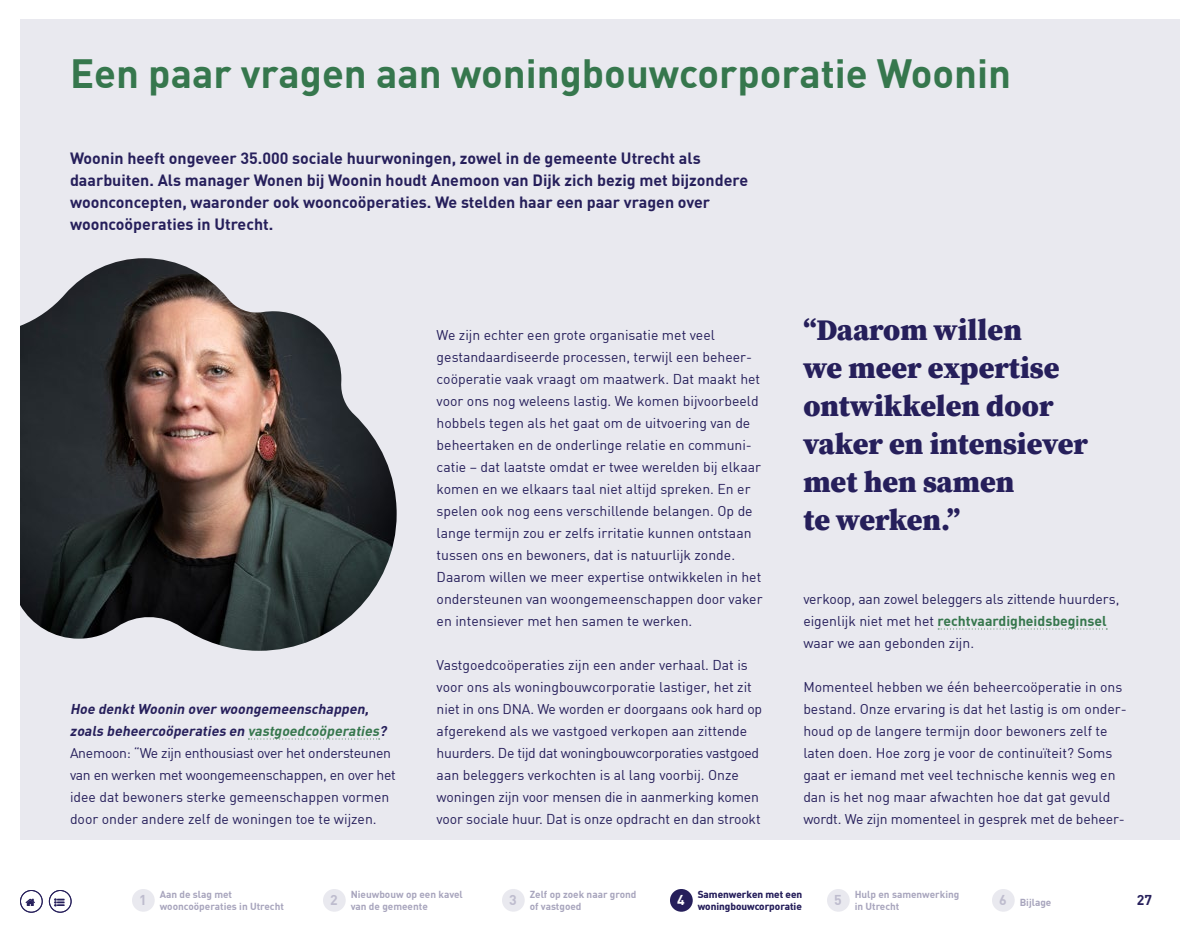
<style>
.page{position:relative;width:1200px;height:940px;background:#fff}
.page>*{position:absolute;margin:0;border:0;box-sizing:border-box;transform-origin:0 0}
.t1{font:700 40px "DINTU";color:#36774d}
.t2{font:900 30px/38px "Source Serif Pro";color:#261f5b}
.t3{font:700 16px/22px "DINTU";color:#261f5b}
.t4{font:14px/22px "DINTU";color:#261f5b}
.t5{font:14px/22px "DINTU";letter-spacing:-.02em;color:#261f5b}
.t6{font:700 14px "DINTU";color:#bebcce}
.t7{font:700 14px "DINTU";color:#261f5b}
.t8{font:700 14px "DINTU";color:#fff}
.t9{font:700 10px/12px "DINTU";color:#a8a5bd}
.t10{font:700 10px/12px "DINTU";color:#261f5b}
.s1{font-weight:700;font-style:italic}
.s2{font-weight:700;font-style:italic;color:#36774d}
.s3{font-weight:700;color:#36774d}
</style>
<div class="page">
<div style="left:20px;top:19px;width:1160px;height:821px;background:#e9e9ef"></div>
<svg style="left:248px;top:738px;width:132px;height:2px"></svg>
<svg style="left:938px;top:628px;width:169px;height:2px"></svg>
<img style="left:20px;top:258px;width:377px;height:393px">
<div style="left:132px;top:889px;width:23px;height:23px;background:#e9e9ef;border-radius:50%"></div>
<div style="left:323px;top:889px;width:23px;height:23px;background:#e9e9ef;border-radius:50%"></div>
<div style="left:827px;top:889px;width:23px;height:23px;background:#e9e9ef;border-radius:50%"></div>
<div style="left:502px;top:889px;width:23px;height:23px;background:#e9e9ef;border-radius:50%"></div>
<div style="left:992px;top:889px;width:23px;height:23px;background:#e9e9ef;border-radius:50%"></div>
<div style="left:670px;top:889px;width:23px;height:23px;background:#261f5b;border-radius:50%"></div>
<div style="left:20px;top:890px;width:23px;height:23px;border:1px solid #261f5b;border-radius:50%"></div>
<div style="left:49px;top:890px;width:23px;height:23px;border:1px solid #261f5b;border-radius:50%"></div>
<h1 class="t1" style="left:70px;top:48px;width:943px">Een paar vragen aan woningbouwcorporatie Woonin</h1>
<p class="t3" style="left:70px;top:147px;width:680px">Woonin heeft ongeveer 35.000 sociale huurwoningen, zowel in de gemeente Utrecht als daarbuiten. Als manager Wonen bij Woonin houdt Anemoon van Dijk zich bezig met bijzondere woonconcepten, waaronder ook wooncoöperaties. We stelden haar een paar vragen over wooncoöperaties in Utrecht.</p>
<p class="t5" style="left:70px;top:698px;width:327px"><span class="s1">Hoe denktWoonin over woongemeenschappen, zoals beheercoöperaties en</span> <span class="s2">vastgoedcoöperaties</span><span class="s1">?<br></span>Anemoon: “We zijn enthousiast over het ondersteunen van en werken met woongemeenschappen, en over het idee dat bewoners sterke gemeenschappen vormen door onder andere zelf de woningen toe te wijzen.</p>
<p class="t4" style="left:437px;top:324px;width:327px">We zijn echter een grote organisatie met veel gestandaardiseerde processen, terwijl een beheer&shy;coöperatie vaak vraagt om maatwerk. Dat maakt het voor ons nog weleens lastig. We komen bijvoorbeeld hobbels tegen als het gaat om de uitvoering van de beheertaken en de onderlinge relatie en communi&shy;catie – dat laatste omdat er twee werelden bij elkaar komen en we elkaars taal niet altijd spreken. En er spelen ook nog eens verschillende belangen. Op de lange termijn zou er zelfs irritatie kunnen ontstaan tussen ons en bewoners, dat is natuurlijk zonde.<br>Daarom willen we meer expertise ontwikkelen in het ondersteunen van woongemeenschappen door vaker en intensiever met hen samen te werken.</p>
<p class="t4" style="left:437px;top:654px;width:327px">Vastgoedcoöperaties zijn een ander verhaal. Dat is voor ons als woningbouwcorporatie lastiger, het zit niet in ons DNA. We worden er doorgaans ook hard op afgerekend als we vastgoed verkopen aan zittende huurders. De tijd dat woningbouwcorporaties vastgoed aan beleggers verkochten is al lang voorbij. Onze woningen zijn voor mensen die in aanmerking komen voor sociale huur. Dat is onze opdracht en dan strookt</p>
<h2 class="t2" style="left:803px;top:310px;width:286px">“Daarom willen<br>we meer expertise ontwikkelen door vaker en intensiever met hen samen<br>te werken.”</h2>
<p class="t4" style="left:803px;top:588px;width:318px">verkoop, aan zowel beleggers als zittende huurders, eigenlijk niet met het <span class="s3">rechtvaardigheidsbeginsel </span>waar we aan gebonden zijn.</p>
<p class="t4" style="left:803px;top:676px;width:325px">Momenteel hebben we één beheercoöperatie in ons bestand. Onze ervaring is dat het lastig is om onder&shy;houd op de langere termijn door bewoners zelf te laten doen. Hoe zorg je voor de continuïteit? Soms gaat er iemand met veel technische kennis weg en dan is het nog maar afwachten hoe dat gat gevuld wordt. We zijn momenteel in gesprek met de beheer-</p>
<p class="t6" style="left:509px;top:891px;width:9px">3</p>
<p class="t9" style="left:530px;top:888px;width:108px">Zelf op zoek naar grond of vastgoed</p>
<p class="t6" style="left:999px;top:891px;width:9px">6</p>
<p class="t10" style="left:698px;top:888px;width:106px">Samenwerken met een woningbouwcorporatie</p>
<p class="t6" style="left:139px;top:891px;width:9px">1</p>
<p class="t9" style="left:160px;top:888px;width:126px">Aan de slag met wooncoöperaties in Utrecht</p>
<p class="t6" style="left:330px;top:891px;width:9px">2</p>
<p class="t9" style="left:351px;top:888px;width:114px">Nieuwbouw op een kavel van de gemeente</p>
<p class="t6" style="left:834px;top:891px;width:9px">5</p>
<p class="t9" style="left:855px;top:888px;width:106px">Hulp en samenwerking in Utrecht</p>
<p class="t8" style="left:677px;top:891px;width:9px">4</p>
<p class="t9" style="left:1020px;top:896px;width:33px">Bijlage</p>
<p class="t7" style="left:1137px;top:891px;width:17px">27</p>
</div>
